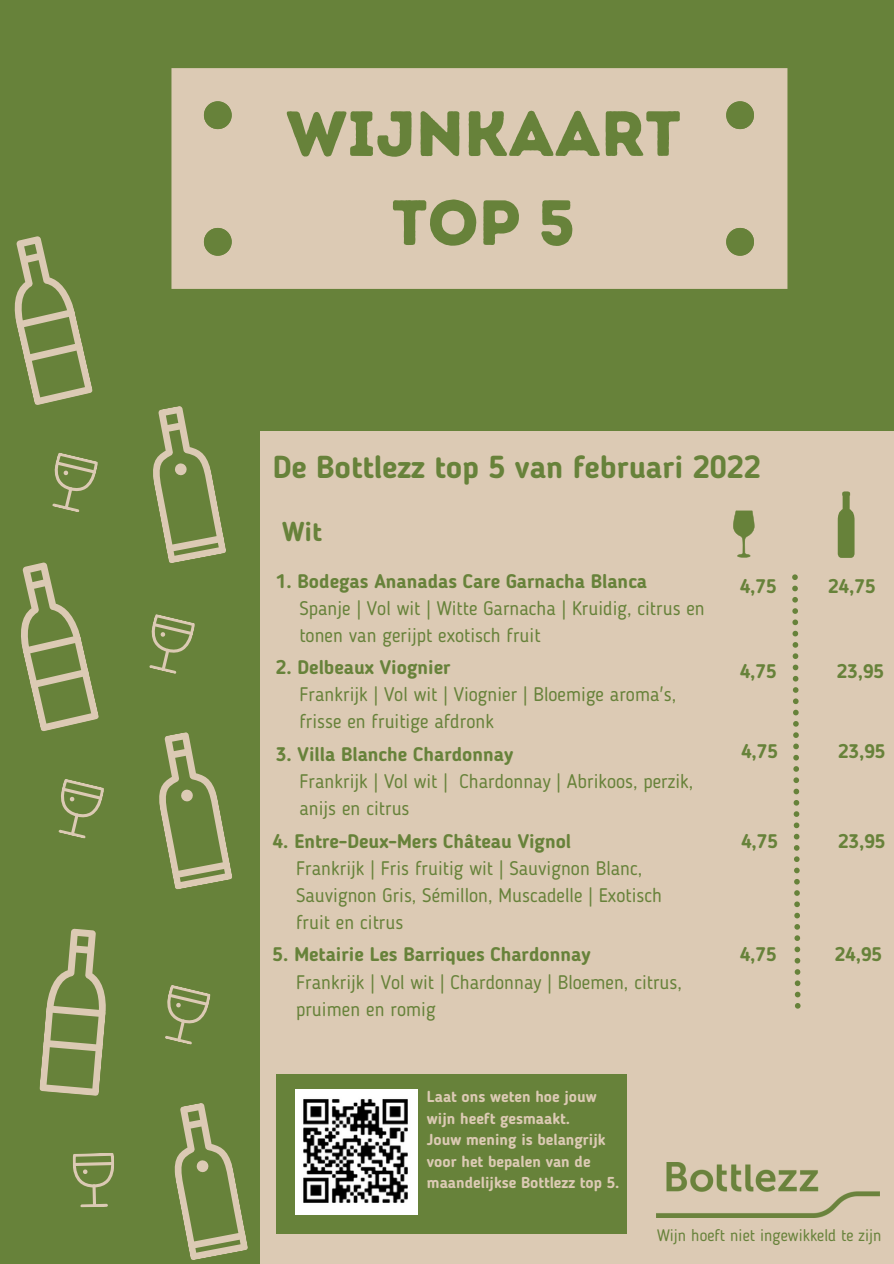
<style>
.page{position:relative;width:894px;height:1264px;background:#fff}
.page>*{position:absolute;margin:0;border:0;box-sizing:border-box;transform-origin:0 0}
.t1{font:63.75px "Intro Rust Base";color:#67823a}
.t2{font:700 31.5px "Blogger Sans";color:#67823a}
.t3{font:700 27px "Blogger Sans";color:#67823a}
.t4{font:19.5px "Blogger Sans";color:#67823a}
.t5{font:700 19.5px "Blogger Sans";color:#67823a}
.t6{font:16.5px "Blogger Sans";color:#67823a}
.t7{font:700 15.75px/21.5px "Blogger Sans";color:#dccab4}
</style>
<div class="page">
<div style="left:0;top:0;width:893px;height:1263px;background:#67823a"></div>
<div style="left:171px;top:68px;width:616px;height:221px;background:#dccab4"></div>
<div style="left:204px;top:101px;width:27px;height:28px;background:#67823a;border-radius:50%"></div>
<div style="left:726px;top:101px;width:27px;height:28px;background:#67823a;border-radius:50%"></div>
<div style="left:726px;top:228px;width:27px;height:28px;background:#67823a;border-radius:50%"></div>
<div style="left:204px;top:228px;width:27px;height:28px;background:#67823a;border-radius:50%"></div>
<div style="left:261px;top:431px;width:632px;height:832px;background:#dccab4"></div>
<svg style="left:149px;top:614px;width:46px;height:60px"></svg>
<svg style="left:21px;top:562px;width:78px;height:169px"></svg>
<svg style="left:159px;top:732px;width:73px;height:158px"></svg>
<svg style="left:58px;top:779px;width:46px;height:59px"></svg>
<svg style="left:165px;top:985px;width:46px;height:59px"></svg>
<svg style="left:39px;top:928px;width:67px;height:167px"></svg>
<svg style="left:174px;top:1103px;width:74px;height:157px"></svg>
<svg style="left:72px;top:1153px;width:42px;height:54px"></svg>
<svg style="left:733px;top:510px;width:21px;height:48px"></svg>
<svg style="left:837px;top:491px;width:17px;height:67px"></svg>
<svg style="left:792px;top:574px;width:8px;height:434px"></svg>
<img style="left:656px;top:1162px;width:223px;height:55px">
<div style="left:276px;top:1073px;width:350px;height:160px;background:#67823a"></div>
<img style="left:295px;top:1089px;width:122px;height:125px">
<svg style="left:14px;top:236px;width:79px;height:169px"></svg>
<svg style="left:153px;top:406px;width:73px;height:157px"></svg>
<svg style="left:52px;top:453px;width:46px;height:59px"></svg>
<p class="t1" style="left:286px;top:95px;width:396px">WIJNKAART</p>
<p class="t1" style="left:391px;top:184px;width:185px">TOP 5</p>
<p class="t2" style="left:272px;top:454px;width:489px">De Bottlezz top 5 van februari 2022</p>
<p class="t3" style="left:282px;top:520px;width:41px">Wit</p>
<p class="t5" style="left:276px;top:573px;width:372px">1. Bodegas Ananadas Care Garnacha Blanca</p>
<p class="t4" style="left:299px;top:600px;width:407px">Spanje | Vol wit | Witte Garnacha | Kruidig, citrus en</p>
<p class="t4" style="left:299px;top:627px;width:243px">tonen van gerijpt exotisch fruit</p>
<p class="t5" style="left:276px;top:659px;width:176px">2. Delbeaux Viognier</p>
<p class="t4" style="left:299px;top:686px;width:378px">Frankrijk | Vol wit | Viognier | Bloemige aroma's,</p>
<p class="t4" style="left:299px;top:713px;width:196px">frisse en fruitige afdronk</p>
<p class="t5" style="left:276px;top:746px;width:239px">3. Villa Blanche Chardonnay</p>
<p class="t4" style="left:299px;top:773px;width:395px">Frankrijk | Vol wit | Chardonnay | Abrikoos, perzik,</p>
<p class="t4" style="left:299px;top:800px;width:112px">anijs en citrus</p>
<p class="t5" style="left:272px;top:833px;width:300px">4. Entre-Deux-Mers Château Vignol</p>
<p class="t4" style="left:296px;top:860px;width:347px">Frankrijk | Fris fruitig wit | Sauvignon Blanc,</p>
<p class="t4" style="left:296px;top:887px;width:367px">Sauvignon Gris, Sémillon, Muscadelle | Exotisch</p>
<p class="t4" style="left:296px;top:914px;width:109px">fruit en citrus</p>
<p class="t5" style="left:272px;top:946px;width:319px">5. Metairie Les Barriques Chardonnay</p>
<p class="t4" style="left:296px;top:973px;width:387px">Frankrijk | Vol wit | Chardonnay | Bloemen, citrus,</p>
<p class="t4" style="left:296px;top:1000px;width:141px">pruimen en romig</p>
<p class="t7" style="left:427px;top:1087px;width:171px">Laat ons weten hoe jouw wijn heeft gesmaakt.</p>
<p class="t7" style="left:427px;top:1130px;width:194px">Jouw mening is belangrijk voor het bepalen van de maandelijkse Bottlezz top 5.</p>
<p class="t5" style="left:739px;top:577px;width:38px">4,75</p>
<p class="t5" style="left:827px;top:577px;width:49px">24,75</p>
<p class="t5" style="left:739px;top:663px;width:38px">4,75</p>
<p class="t5" style="left:836px;top:663px;width:49px">23,95</p>
<p class="t5" style="left:740px;top:743px;width:38px">4,75</p>
<p class="t5" style="left:837px;top:743px;width:49px">23,95</p>
<p class="t5" style="left:740px;top:833px;width:38px">4,75</p>
<p class="t5" style="left:837px;top:833px;width:49px">23,95</p>
<p class="t5" style="left:739px;top:945px;width:38px">4,75</p>
<p class="t5" style="left:834px;top:945px;width:49px">24,95</p>
<p class="t6" style="left:656px;top:1228px;width:226px">Wijn hoeft niet ingewikkeld te zijn</p>
</div>
